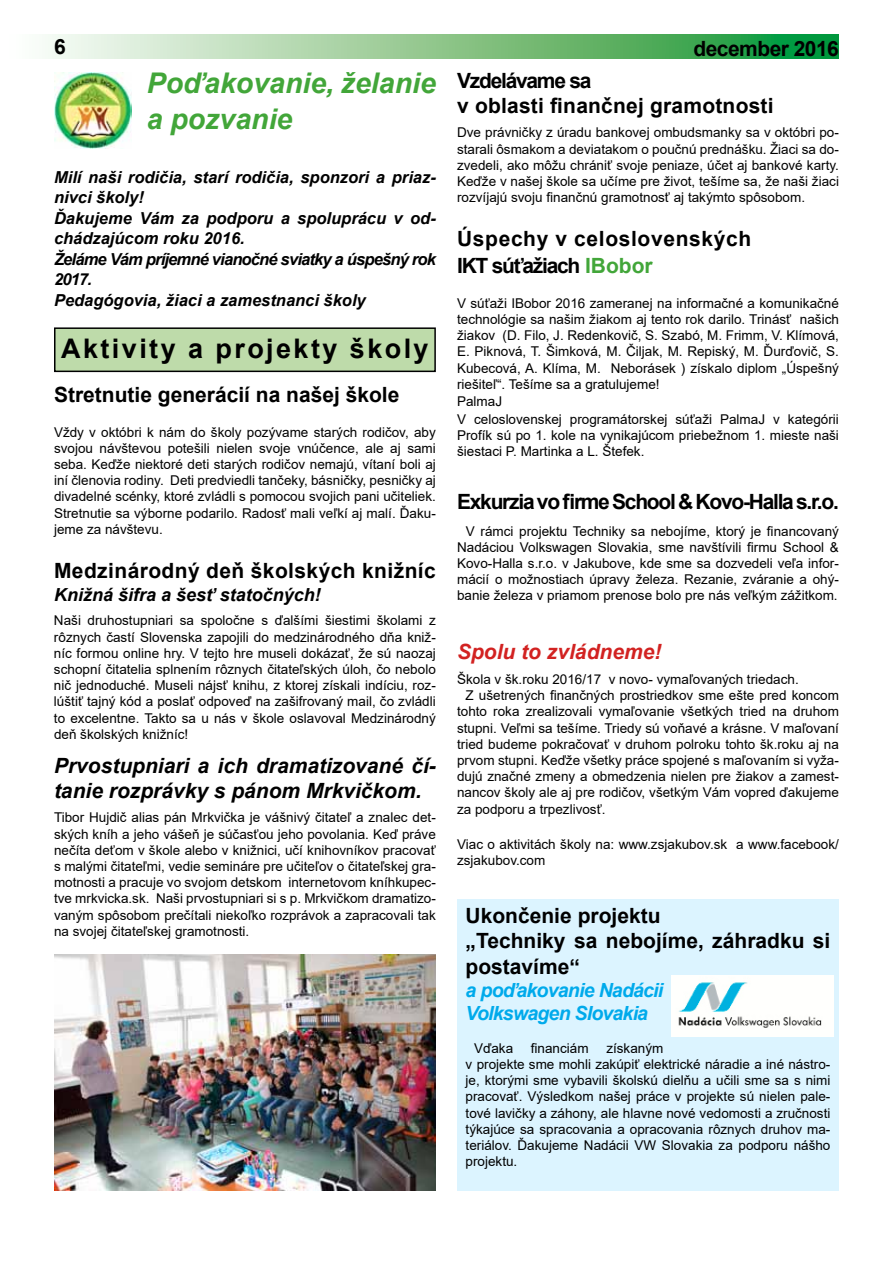
<style>
.page{position:relative;width:893px;height:1263px;background:#fff}
.page>*{position:absolute;margin:0;border:0;box-sizing:border-box;transform-origin:0 0}
.t1{font:italic 700 28.5px/35.5px "Arial";color:#42a639}
.t2{font:700 27px "Arial";letter-spacing:.09em;color:#000}
.t3{font:700 21px/25.2px "Arial";color:#000}
.t4{font:italic 700 21px/25.2px "Arial";color:#000}
.t5{font:700 21px/26.5px "Arial";letter-spacing:.03em;color:#000}
.t6{font:700 21px "Arial";letter-spacing:-.06em;color:#000}
.t7{font:700 21px "Arial";letter-spacing:.02em;color:#000}
.t8{font:italic 700 21px "Arial";color:#d22221}
.t9{font:700 21px "Arial";letter-spacing:-.025em;color:#000}
.t10{font:italic 700 19.5px/23.4px "Arial";letter-spacing:-.04em;color:#00aaeb}
.t11{font:italic 700 18px "Arial";color:#000}
.t12{font:italic 700 16.5px/20.4px "Arial";color:#000}
.t13{font:13.5px/16.2px "Arial";color:#000;text-align:justify}
.s1{color:#42a639}
</style>
<div class="page">
<svg style="left:48px;top:34px;width:791px;height:24px;background:#86c68e"></svg>
<div style="left:55px;top:328px;width:380px;height:43px;background:#bedbaa"></div>
<div style="left:54px;top:327px;width:382px;height:45px;border:2px solid #000"></div>
<img style="left:54px;top:955px;width:382px;height:236px">
<img style="left:54px;top:72px;width:77px;height:77px">
<div style="left:457px;top:899px;width:382px;height:292px;background:#dcf4ff"></div>
<img style="left:672px;top:976px;width:161px;height:60px">
<h3 class="t3" style="left:54px;top:34px;width:13px">6</h3>
<h3 class="t9" style="left:693px;top:34px;width:147px">december 2016</h3>
<h1 class="t1" style="left:147px;top:66px;width:291px">Poďakovanie, želanie a pozvanie</h1>
<p class="t12" style="left:54px;top:168px;width:383px">Milí naši rodičia, starí rodičia, sponzori a priaz&shy;nivci školy!<br>Ďakujeme Vám za podporu a spoluprácu v od&shy;chádzajúcom roku 2016.<br>Želáme Vám príjemné vianočné sviatky a úspešný rok<br>2017.<br>Pedagógovia, žiaci a zamestnanci školy</p>
<h2 class="t2" style="left:61px;top:329px;width:369px">Aktivity a projekty školy</h2>
<h3 class="t3" style="left:54px;top:382px;width:347px">Stretnutie generácií na našej škole</h3>
<p class="t13" style="left:54px;top:424px;width:383px">Vždy v októbri k nám do školy pozývame starých rodičov, aby svojou návštevou potešili nielen svoje vnúčence, ale aj sami seba. Keďže niektoré deti starých rodičov nemajú, vítaní boli aj iní členovia rodiny. Deti predviedli tančeky, básničky, pesničky aj divadelné scénky, ktoré zvládli s pomocou svojich pani učiteliek.<br>Stretnutie sa výborne podarilo. Radosť mali veľkí aj malí. Ďaku&shy;jeme za návštevu.</p>
<h3 class="t7" style="left:54px;top:556px;width:383px">Medzinárodný deň školských knižníc</h3>
<h3 class="t11" style="left:54px;top:582px;width:268px">Knižná šifra a šesť statočných!</h3>
<p class="t13" style="left:54px;top:612px;width:383px">Naši druhostupniari sa spoločne s ďalšími šiestimi školami z rôznych častí Slovenska zapojili do medzinárodného dňa kniž&shy;níc formou online hry. V tejto hre museli dokázať, že sú naozaj schopní čitatelia splnením rôznych čitateľských úloh, čo nebolo nič jednoduché. Museli nájsť knihu, z ktorej získali indíciu, roz&shy;lúštiť tajný kód a poslať odpoveď na zašifrovaný mail, čo zvládli to excelentne. Takto sa u nás v škole oslavoval Medzinárodný deň školských knižníc!</p>
<h3 class="t4" style="left:54px;top:753px;width:383px">Prvostupniari a ich dramatizované čí&shy;tanie rozprávky s pánom Mrkvičkom.</h3>
<p class="t13" style="left:54px;top:809px;width:383px">Tibor Hujdič alias pán Mrkvička je vášnivý čitateľ a znalec det&shy;ských kníh a jeho vášeň je súčasťou jeho povolania. Keď práve nečíta deťom v škole alebo v knižnici, učí knihovníkov pracovať s malými čitateľmi, vedie semináre pre učiteľov o čitateľskej gra&shy;motnosti a pracuje vo svojom detskom internetovom kníhkupec&shy;tve mrkvicka.sk. Naši prvostupniari si s p. Mrkvičkom dramatizo&shy;vaným spôsobom prečítali niekoľko rozprávok a zapracovali tak na svojej čitateľskej gramotnosti.</p>
<h3 class="t3" style="left:457px;top:68px;width:318px">Vzdelávame sa<br>v oblasti finančnej gramotnosti</h3>
<p class="t13" style="left:457px;top:125px;width:383px">Dve právničky z úradu bankovej ombudsmanky sa v októbri po&shy;starali ôsmakom a deviatakom o poučnú prednášku. Žiaci sa do&shy;zvedeli, ako môžu chrániť svoje peniaze, účet aj bankové karty.<br>Keďže v našej škole sa učíme pre život, tešíme sa, že naši žiaci rozvíjajú svoju finančnú gramotnosť aj takýmto spôsobom.</p>
<h3 class="t5" style="left:457px;top:226px;width:296px">Úspechy v celoslovenských<br>IKT súťažiach <span class="s1">IBobor</span></h3>
<p class="t13" style="left:457px;top:295px;width:383px">V súťaži IBobor 2016 zameranej na informačné a komunikačné technológie sa našim žiakom aj tento rok darilo. Trinásť našich žiakov (D. Filo, J. Redenkovič, S. Szabó, M. Frimm, V. Klímová, E. Piknová, T. Šimková, M. Čiljak, M. Repiský, M. Ďurďovič, S.<br>Kubecová, A. Klíma, M. Neborásek ) získalo diplom „Úspešný riešiteľ“. Tešíme sa a gratulujeme!</p>
<p class="t13" style="left:457px;top:393px;width:383px;line-height:17.4px">PalmaJ<br>V celoslovenskej programátorskej súťaži PalmaJ v kategórii</p>
<p class="t13" style="left:457px;top:427px;width:383px">Profík sú po 1. kole na vynikajúcom priebežnom 1. mieste naši šiestaci P. Martinka a L. Štefek.</p>
<h3 class="t6" style="left:457px;top:487px;width:383px">Exkurzia vo firme School &amp; Kovo-Halla s.r.o.</h3>
<p class="t13" style="left:457px;top:523px;width:383px;text-indent:9px">V rámci projektu Techniky sa nebojíme, ktorý je financovaný Nadáciou Volkswagen Slovakia, sme navštívili firmu School &amp; Kovo-Halla s.r.o. v Jakubove, kde sme sa dozvedeli veľa infor&shy;mácií o možnostiach úpravy železa. Rezanie, zváranie a ohý&shy;banie železa v priamom prenose bolo pre nás veľkým zážitkom.</p>
<h3 class="t8" style="left:457px;top:638px;width:206px">Spolu to zvládneme!</h3>
<p class="t13" style="left:457px;top:671px;width:343px">Škola v šk.roku 2016/17 v novo- vymaľovaných triedach.</p>
<p class="t13" style="left:466px;top:687px;width:375px">Z ušetrených finančných prostriedkov sme ešte pred koncom</p>
<p class="t13" style="left:457px;top:703px;width:383px">tohto roka zrealizovali vymaľovanie všetkých tried na druhom</p>
<p class="t13" style="left:457px;top:720px;width:383px">stupni. Veľmi sa tešíme. Triedy sú voňavé a krásne. V maľovaní</p>
<p class="t13" style="left:457px;top:736px;width:383px">tried budeme pokračovať v druhom polroku tohto šk.roku aj na</p>
<p class="t13" style="left:457px;top:752px;width:383px">prvom stupni. Keďže všetky práce spojené s maľovaním si vyža-</p>
<p class="t13" style="left:457px;top:768px;width:383px">dujú značné zmeny a obmedzenia nielen pre žiakov a zamest-</p>
<p class="t13" style="left:457px;top:784px;width:383px">nancov školy ale aj pre rodičov, všetkým Vám vopred ďakujeme</p>
<p class="t13" style="left:457px;top:801px;width:150px">za podporu a trpezlivosť.</p>
<p class="t13" style="left:457px;top:835px;width:383px">Viac o aktivitách školy na: www.zsjakubov.sk a www.facebook/ zsjakubov.com</p>
<h3 class="t3" style="left:466px;top:903px;width:366px">Ukončenie projektu<br>„Techniky sa nebojíme, záhradku si postavíme“</h3>
<h3 class="t10" style="left:466px;top:979px;width:199px">a poďakovanie Nadácii<br>Volkswagen Slovakia</h3>
<p class="t13" style="left:474px;top:1040px;width:41px">Vďaka</p>
<p class="t13" style="left:531px;top:1040px;width:59px">financiám</p>
<p class="t13" style="left:466px;top:1040px;width:366px;text-align:left;text-indent:141px">získaným<br>v projekte sme mohli zakúpiť elektrické náradie a iné nástro&shy;je, ktorými sme vybavili školskú dielňu a učili sme sa s nimi pracovať. Výsledkom našej práce v projekte sú nielen pale&shy;tové lavičky a záhony, ale hlavne nové vedomosti a zručnosti týkajúce sa spracovania a opracovania rôznych druhov ma&shy;teriálov. Ďakujeme Nadácii VW Slovakia za podporu nášho projektu.</p>
</div>
